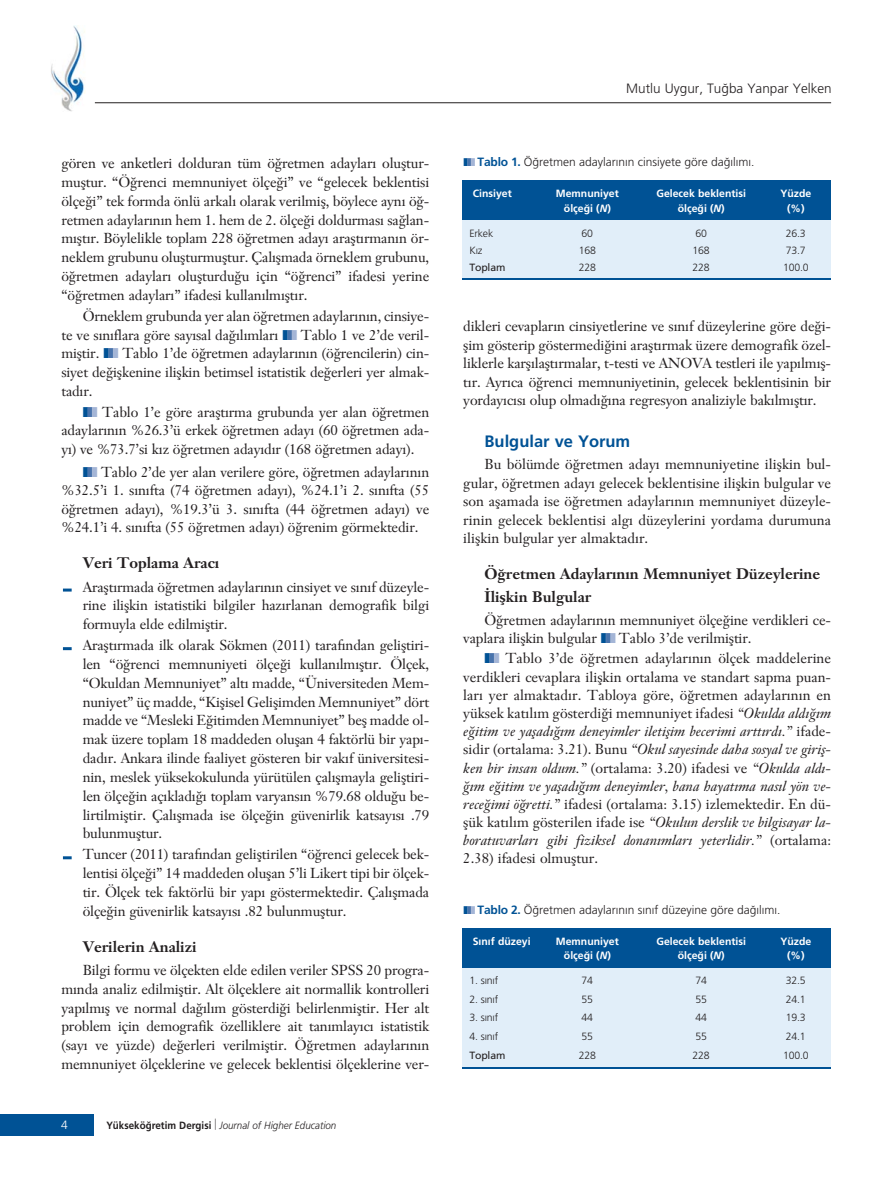
<style>
.page{position:relative;width:893px;height:1191px;background:#fff}
.page>*{position:absolute;margin:0;border:0;box-sizing:border-box;transform-origin:0 0}
.t1{font:700 16.5px "Frutiger";color:#005295}
.t2{font:700 15px/23px "Janson Text";color:#231f20}
.t3{font:14.25px/18.8px "Janson Text";letter-spacing:-.01em;color:#231f20;text-align:justify}
.t4{font:300 13.5px "Frutiger";color:#231f20}
.t5{font:300 12px "Frutiger";color:#231f20}
.t6{font:300 12px "Frutiger";color:#fff}
.t7{font:700 10.5px "Frutiger";color:#fff}
.t8{font:300 10.5px "Frutiger";letter-spacing:-.015em;color:#231f20}
.t9{font:italic 300 10.5px "Frutiger";color:#231f20;scale:.94 1}
.t10{font:10.5px "Frutiger";letter-spacing:-.015em;color:#231f20}
.s1{color:#005295}
.s2{color:#4973ac}
.s3{color:#a4b5d6}
.s4{font-weight:700;font-style:normal}
.s5{font-weight:700;color:#005295}
.s6{font-style:italic}
</style>
<div class="page">
<svg style="left:63px;top:856px;width:9px;height:3px"></svg>
<svg style="left:63px;top:647px;width:9px;height:3px"></svg>
<svg style="left:63px;top:588px;width:9px;height:3px"></svg>
<div style="left:0;top:1114px;width:93px;height:21px;background:#005295"></div>
<img style="left:51px;top:25px;width:34px;height:87px">
<hr style="left:95px;top:102px;width:736px;height:1px;background:#231f20">
<div style="left:84px;top:94px;width:10px;height:10px;background:#fff"></div>
<div style="left:462px;top:205px;width:368px;height:74px;background:#e1eef9"></div>
<div style="left:462px;top:180px;width:368px;height:39px;background:#005295"></div>
<hr style="left:462px;top:278px;width:368px;height:2px;background:#005295">
<div style="left:462px;top:953px;width:368px;height:114px;background:#e1eef9"></div>
<div style="left:462px;top:928px;width:368px;height:39px;background:#005295"></div>
<hr style="left:462px;top:1067px;width:368px;height:1px;background:#005295">
<p class="t3" style="left:61px;top:155px;width:369px">gören ve anketleri dolduran tüm ö¤retmen adaylar› olufltur&shy;mufltur. “Ö¤renci memnuniyet ölçe¤i” ve “gelecek beklentisi ölçe¤i” tek formda önlü arkal› olarak verilmifl, böylece ayn› ö¤- retmen adaylar›n›n hem 1. hem de 2. ölçe¤i doldurmas› sa¤lan&shy;m›flt›r. Böylelikle toplam 228 ö¤retmen aday› araflt›rman›n ör&shy;neklem grubunu oluflturmufltur. Çal›flmada örneklem grubunu, ö¤retmen adaylar› oluflturdu¤u için “ö¤renci” ifadesi yerine “ö¤retmen adaylar›” ifadesi kullan›lm›flt›r.</p>
<p class="t3" style="left:61px;top:308px;width:369px;text-indent:21px">Örneklem grubunda yer alan ö¤retmen adaylar›n›n, cinsiye&shy;te ve s›n›flara göre say›sal da¤›l›mlar› <span class="s1">❚</span><span class="s2">❚</span><span class="s3">❚</span> Tablo 1 ve 2’de veril&shy;mifltir. <span class="s1">❚</span><span class="s2">❚</span><span class="s3">❚</span> Tablo 1’de ö¤retmen adaylar›n›n (ö¤rencilerin) cin&shy;siyet de¤iflkenine iliflkin betimsel istatistik de¤erleri yer almak&shy;tad›r.</p>
<p class="t3" style="left:61px;top:404px;width:369px;text-indent:21px"><span class="s1">❚</span><span class="s2">❚</span><span class="s3">❚</span> Tablo 1’e göre araflt›rma grubunda yer alan ö¤retmen adaylar›n›n %26.3’ü erkek ö¤retmen aday› (60 ö¤retmen ada&shy;y›) ve %73.7’si k›z ö¤retmen aday›d›r (168 ö¤retmen aday›).</p>
<p class="t3" style="left:61px;top:464px;width:369px;text-indent:21px"><span class="s1">❚</span><span class="s2">❚</span><span class="s3">❚</span> Tablo 2’de yer alan verilere göre, ö¤retmen adaylar›n›n %32.5’i 1. s›n›fta (74 ö¤retmen aday›), %24.1’i 2. s›n›fta (55 ö¤retmen aday›), %19.3’ü 3. s›n›fta (44 ö¤retmen aday›) ve %24.1’i 4. s›n›fta (55 ö¤retmen aday›) ö¤renim görmektedir.</p>
<p class="t2" style="left:83px;top:553px;width:138px">Veri Toplama Arac›</p>
<p class="t3" style="left:83px;top:579px;width:348px">Araflt›rmada ö¤retmen adaylar›n›n cinsiyet ve s›n›f düzeyle&shy;rine iliflkin istatistiki bilgiler haz›rlanan demografik bilgi formuyla elde edilmifltir.</p>
<p class="t3" style="left:83px;top:637px;width:348px">Araflt›rmada ilk olarak Sökmen (2011) taraf›ndan gelifltiri&shy;len “ö¤renci memnuniyeti ölçe¤i kullan›lm›flt›r. Ölçek, “Okuldan Memnuniyet” alt› madde, “Üniversiteden Mem&shy;nuniyet” üç madde, “Kiflisel Geliflimden Memnuniyet” dört madde ve “Mesleki E¤itimden Memnuniyet” befl madde ol&shy;mak üzere toplam 18 maddeden oluflan 4 faktörlü bir yap›- dad›r. Ankara ilinde faaliyet gösteren bir vak›f üniversitesi&shy;nin, meslek yüksekokulunda yürütülen çal›flmayla gelifltiri&shy;len ölçe¤in aç›klad›¤› toplam varyans›n %79.68 oldu¤u be&shy;lirtilmifltir. Çal›flmada ise ölçe¤in güvenirlik katsay›s› .79 bulunmufltur.</p>
<p class="t3" style="left:83px;top:846px;width:348px">Tuncer (2011) taraf›ndan gelifltirilen “ö¤renci gelecek bek&shy;lentisi ölçe¤i” 14 maddeden oluflan 5’li Likert tipi bir ölçek&shy;tir. Ölçek tek faktörlü bir yap› göstermektedir. Çal›flmada ölçe¤in güvenirlik katsay›s› .82 bulunmufltur.</p>
<p class="t2" style="left:83px;top:936px;width:115px">Verilerin Analizi</p>
<p class="t3" style="left:61px;top:962px;width:369px;text-indent:21px">Bilgi formu ve ölçekten elde edilen veriler SPSS 20 progra&shy;m›nda analiz edilmifltir. Alt ölçeklere ait normallik kontrolleri yap›lm›fl ve normal da¤›l›m gösterdi¤i belirlenmifltir. Her alt problem için demografik özelliklere ait tan›mlay›c› istatistik (say› ve yüzde) de¤erleri verilmifltir. Ö¤retmen adaylar›n›n memnuniyet ölçeklerine ve gelecek beklentisi ölçeklerine ver-</p>
<p class="t6" style="left:61px;top:1119px;width:8px">4</p>
<p class="t9" style="left:106px;top:1120px;width:246px"><span class="s4">Yüksekö¤retim Dergisi</span> Journal of Higher Education</p>
<p class="t4" style="left:626px;top:83px;width:207px">Mutlu Uygur, Tu¤ba Yanpar Yelken</p>
<p class="t5" style="left:464px;top:157px;width:292px"><span class="s1">❚</span><span class="s2">❚</span><span class="s3">❚</span> <span class="s5">Tablo 1.</span> Ö¤retmen adaylar›n›n cinsiyete göre da¤›l›m›.</p>
<p class="t7" style="left:473px;top:189px;width:41px">Cinsiyet</p>
<p class="t7" style="left:556px;top:189px;width:65px">Memnuniyet</p>
<p class="t7" style="left:656px;top:189px;width:91px">Gelecek beklentisi</p>
<p class="t7" style="left:780px;top:189px;width:32px">Yüzde</p>
<p class="t7" style="left:564px;top:204px;width:48px">ölçe¤i (<span class="s6">N</span>)</p>
<p class="t7" style="left:678px;top:204px;width:48px">ölçe¤i (<span class="s6">N</span>)</p>
<p class="t7" style="left:787px;top:204px;width:19px">(%)</p>
<p class="t8" style="left:469px;top:229px;width:25px">Erkek</p>
<p class="t8" style="left:582px;top:229px;width:13px">60</p>
<p class="t8" style="left:695px;top:229px;width:13px">60</p>
<p class="t8" style="left:786px;top:229px;width:21px">26.3</p>
<p class="t8" style="left:469px;top:246px;width:15px">K›z</p>
<p class="t8" style="left:579px;top:246px;width:19px">168</p>
<p class="t8" style="left:693px;top:246px;width:19px">168</p>
<p class="t8" style="left:786px;top:246px;width:21px">73.7</p>
<p class="t10" style="left:469px;top:263px;width:37px">Toplam</p>
<p class="t8" style="left:579px;top:263px;width:19px">228</p>
<p class="t8" style="left:693px;top:263px;width:19px">228</p>
<p class="t8" style="left:783px;top:263px;width:27px">100.0</p>
<p class="t3" style="left:463px;top:319px;width:369px">dikleri cevaplar›n cinsiyetlerine ve s›n›f düzeylerine göre de¤i&shy;flim gösterip göstermedi¤ini araflt›rmak üzere demografik özel&shy;liklerle karfl›laflt›rmalar, t-testi ve ANOVA testleri ile yap›lm›fl&shy;t›r. Ayr›ca ö¤renci memnuniyetinin, gelecek beklentisinin bir yorday›c›s› olup olmad›¤›na regresyon analiziyle bak›lm›flt›r.</p>
<p class="t1" style="left:485px;top:434px;width:147px">Bulgular ve Yorum</p>
<p class="t3" style="left:463px;top:456px;width:369px;text-indent:21px">Bu bölümde ö¤retmen aday› memnuniyetine iliflkin bul&shy;gular, ö¤retmen aday› gelecek beklentisine iliflkin bulgular ve son aflamada ise ö¤retmen adaylar›n›n memnuniyet düzeyle&shy;rinin gelecek beklentisi alg› düzeylerini yordama durumuna iliflkin bulgular yer almaktad›r.</p>
<p class="t2" style="left:485px;top:564px;width:337px">Ö¤retmen Adaylar›n›n Memnuniyet Düzeylerine ‹liflkin Bulgular</p>
<p class="t3" style="left:463px;top:612px;width:369px;text-indent:21px">Ö¤retmen adaylar›n›n memnuniyet ölçe¤ine verdikleri ce&shy;vaplara iliflkin bulgular <span class="s1">❚</span><span class="s2">❚</span><span class="s3">❚</span> Tablo 3’de verilmifltir.</p>
<p class="t3" style="left:463px;top:651px;width:369px;line-height:18.1px;text-indent:21px"><span class="s1">❚</span><span class="s2">❚</span><span class="s3">❚</span> Tablo 3’de ö¤retmen adaylar›n›n ölçek maddelerine verdikleri cevaplara iliflkin ortalama ve standart sapma puan&shy;lar› yer almaktad›r. Tabloya göre, ö¤retmen adaylar›n›n en yüksek kat›l›m gösterdi¤i memnuniyet ifadesi <span class="s6">“Okulda ald›¤›m e¤itim ve yaflad›¤›m deneyimler iletiflim becerimi artt›rd›.”</span> ifade&shy;sidir (ortalama: 3.21). Bunu <span class="s6">“Okul sayesinde daha sosyal ve girifl&shy;ken bir insan oldum.”</span> (ortalama: 3.20) ifadesi ve <span class="s6">“Okulda ald›- ¤›m e¤itim ve yaflad›¤›m deneyimler, bana hayat›ma nas›l yön ve&shy;rece¤imi ö¤retti.”</span> ifadesi (ortalama: 3.15) izlemektedir. En dü&shy;flük kat›l›m gösterilen ifade ise <span class="s6">“Okulun derslik ve bilgisayar la&shy;boratuvarlar› gibi fiziksel donan›mlar› yeterlidir.”</span> (ortalama:<br>2.38) ifadesi olmufltur.</p>
<p class="t5" style="left:464px;top:905px;width:318px"><span class="s1">❚</span><span class="s2">❚</span><span class="s3">❚</span> <span class="s5">Tablo 2.</span> Ö¤retmen adaylar›n›n s›n›f düzeyine göre da¤›l›m›.</p>
<p class="t7" style="left:473px;top:937px;width:60px">S›n›f düzeyi</p>
<p class="t7" style="left:556px;top:937px;width:65px">Memnuniyet</p>
<p class="t7" style="left:656px;top:937px;width:91px">Gelecek beklentisi</p>
<p class="t7" style="left:780px;top:937px;width:32px">Yüzde</p>
<p class="t7" style="left:564px;top:951px;width:48px">ölçe¤i (<span class="s6">N</span>)</p>
<p class="t7" style="left:678px;top:951px;width:48px">ölçe¤i (<span class="s6">N</span>)</p>
<p class="t7" style="left:787px;top:951px;width:19px">(%)</p>
<p class="t8" style="left:469px;top:976px;width:30px">1. s›n›f</p>
<p class="t8" style="left:582px;top:976px;width:13px">74</p>
<p class="t8" style="left:695px;top:976px;width:13px">74</p>
<p class="t8" style="left:786px;top:976px;width:21px">32.5</p>
<p class="t8" style="left:469px;top:995px;width:30px">2. s›n›f</p>
<p class="t8" style="left:582px;top:995px;width:13px">55</p>
<p class="t8" style="left:695px;top:995px;width:13px">55</p>
<p class="t8" style="left:786px;top:995px;width:21px">24.1</p>
<p class="t8" style="left:469px;top:1013px;width:30px">3. s›n›f</p>
<p class="t8" style="left:582px;top:1013px;width:13px">44</p>
<p class="t8" style="left:695px;top:1013px;width:13px">44</p>
<p class="t8" style="left:786px;top:1013px;width:21px">19.3</p>
<p class="t8" style="left:469px;top:1032px;width:30px">4. s›n›f</p>
<p class="t8" style="left:582px;top:1032px;width:13px">55</p>
<p class="t8" style="left:695px;top:1032px;width:13px">55</p>
<p class="t8" style="left:786px;top:1032px;width:21px">24.1</p>
<p class="t10" style="left:469px;top:1050px;width:37px">Toplam</p>
<p class="t8" style="left:579px;top:1050px;width:19px">228</p>
<p class="t8" style="left:693px;top:1050px;width:19px">228</p>
<p class="t8" style="left:783px;top:1050px;width:27px">100.0</p>
</div>
